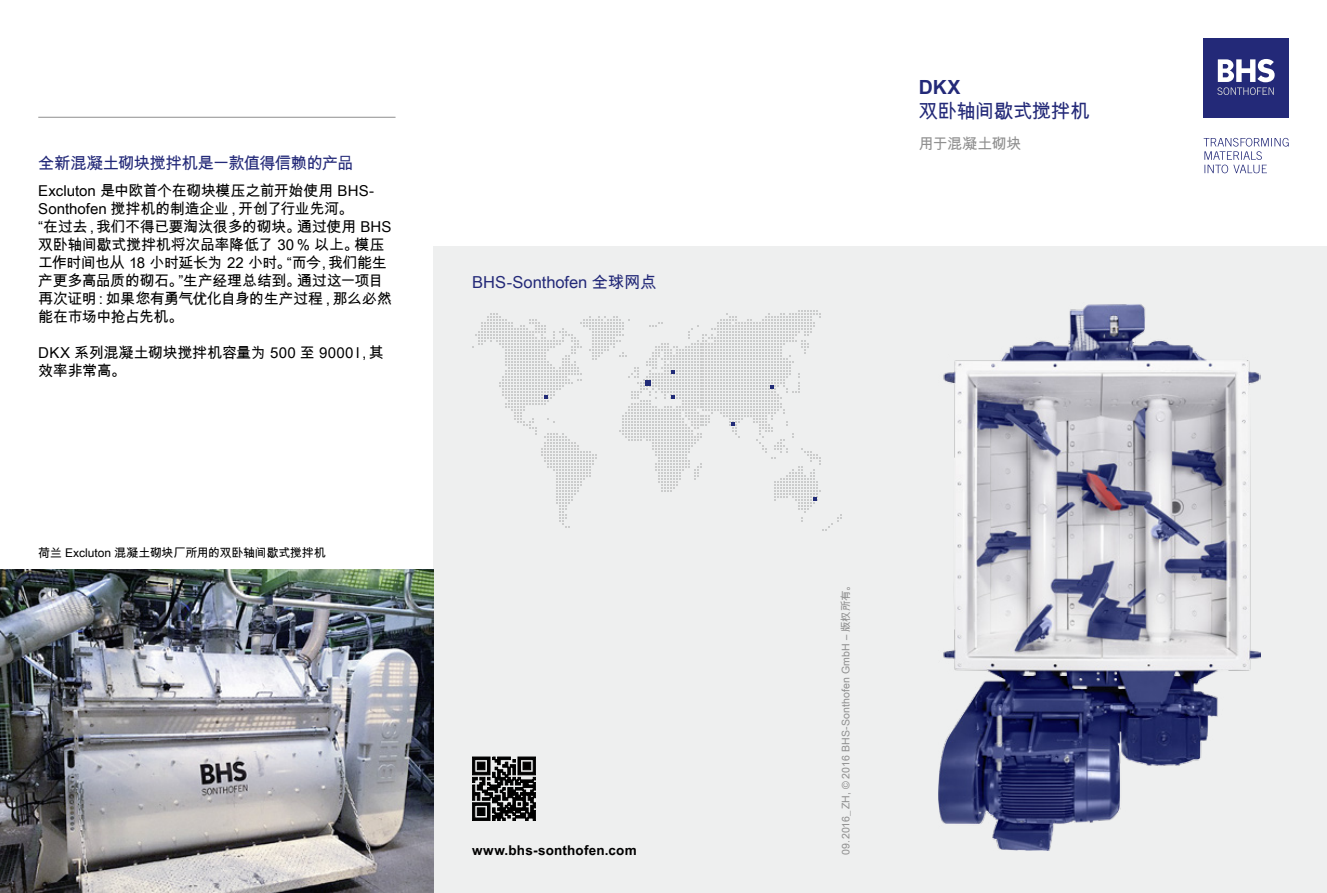
<style>
.page{position:relative;width:1327px;height:893px;background:#fff}
.page>*{position:absolute;margin:0;border:0;box-sizing:border-box;transform-origin:0 0}
.t1{font:19.5px "Arial Unicode MS";letter-spacing:-.03em;color:#232978}
.t2{font:700 19.5px "Arial Unicode MS";color:#232978}
.t3{font:16.5px "Arial Unicode MS";letter-spacing:-.03em;color:#232978}
.t4{font:16.5px "Arial Unicode MS";letter-spacing:-.005em;color:#232978}
.t5{font:15px/18px "Arial Unicode MS";letter-spacing:-.025em;color:#000}
.t6{font:15px/18px "Arial Unicode MS";letter-spacing:-.005em;color:#000}
.t7{font:15px "Arial Unicode MS";letter-spacing:-.025em;color:#8f8f8f}
.t8{font:700 13.5px "Arial Unicode MS";letter-spacing:.015em;color:#000}
.t9{font:12px "Arial Unicode MS";letter-spacing:-.02em;color:#000}
.t10{font:10.5px "Arial Unicode MS";letter-spacing:.015em;color:#8f8f8f}
</style>
<div class="page">
<div style="left:434px;top:247px;width:893px;height:646px;background:#eeefef"></div>
<svg style="left:1203px;top:138px;width:85px;height:35px"></svg>
<div style="left:1203px;top:38px;width:85px;height:80px;background:#232978"></div>
<svg style="left:1217px;top:59px;width:57px;height:36px"></svg>
<img style="left:0;top:570px;width:434px;height:323px">
<svg style="left:472px;top:310px;width:370px;height:221px"></svg>
<svg style="left:472px;top:757px;width:64px;height:64px"></svg>
<hr style="left:38px;top:117px;width:357px;height:1px;background:#8f8f8f">
<img style="left:939px;top:304px;width:321px;height:546px">
<p class="t3" style="left:38px;top:151px;width:317px">全新混凝土砌块搅拌机是一款值得信赖的产品</p>
<p class="t5" style="left:38px;top:181px;width:355px">Excluton 是中欧首个在砌块模压之前开始使用 BHS-<br>Sonthofen 搅拌机的制造企业，开创了行业先河。<br>“在过去，我们不得已要淘汰很多的砌块。通过使用 BHS双卧轴间歇式搅拌机将次品率降低了 30 % 以上。模压工作时间也从 18 小时延长为 22 小时。“而今，我们能生产更多高品质的砌石。”生产经理总结到。通过这一项目再次证明：如果您有勇气优化自身的生产过程，那么必然能在市场中抢占先机。</p>
<p class="t6" style="left:38px;top:343px;width:347px">DKX 系列混凝土砌块搅拌机容量为 500 至 9000 l，其效率非常高。</p>
<p class="t9" style="left:38px;top:544px;width:289px">荷兰 Excluton 混凝土砌块厂所用的双卧轴间歇式搅拌机</p>
<p class="t4" style="left:472px;top:270px;width:186px">BHS-Sonthofen 全球网点</p>
<p class="t8" style="left:472px;top:840px;width:166px">www.bhs-sonthofen.com</p>
<h1 class="t2" style="left:918px;top:73px;width:43px">DKX</h1>
<h1 class="t1" style="left:918px;top:97px;width:172px">双卧轴间歇式搅拌机</h1>
<p class="t7" style="left:918px;top:132px;width:104px">用于混凝土砌块</p>
<p class="t10" style="left:838px;top:855px;width:276px;rotate:-90deg">09.2016_ZH, © 2016 BHS-Sonthofen GmbH – 版权所有。</p>
</div>
